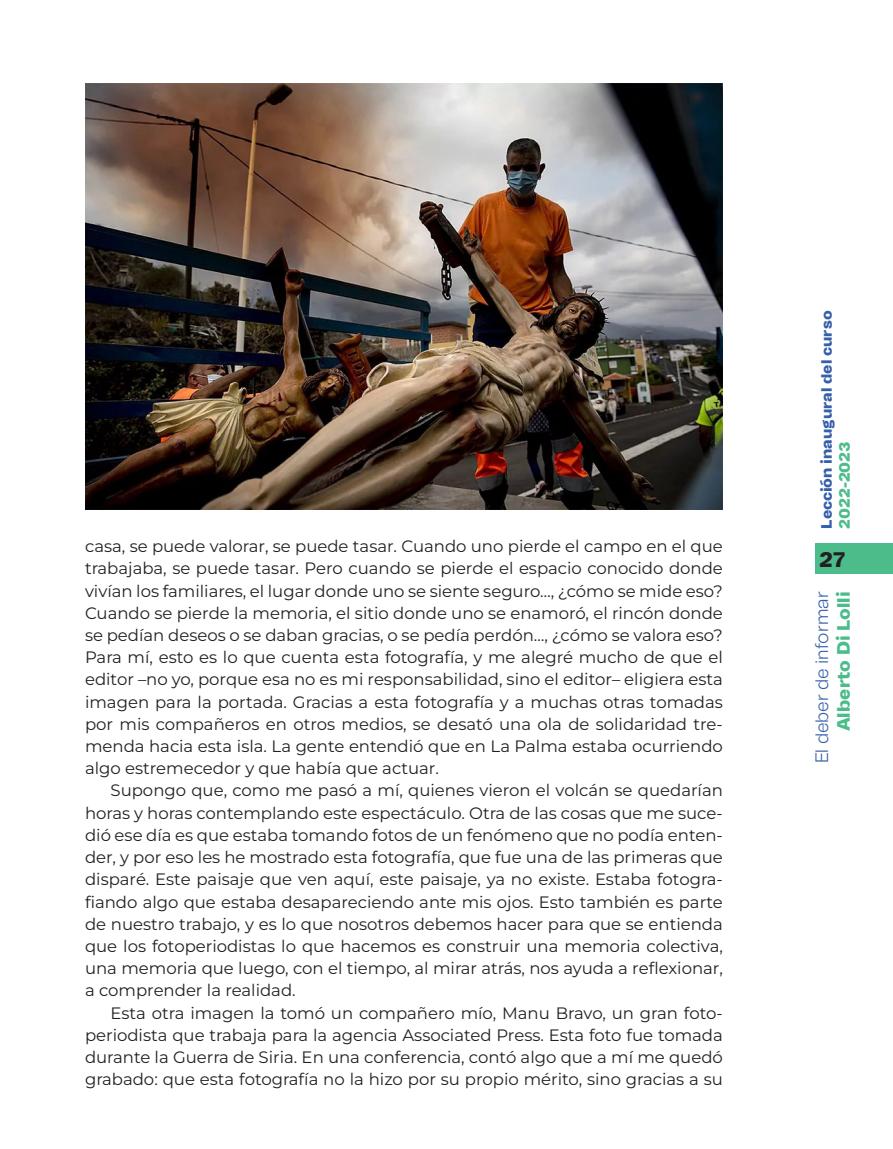
<style>
.page{position:relative;width:893px;height:1149px;background:#fff}
.page>*{position:absolute;margin:0;border:0;box-sizing:border-box;transform-origin:0 0}
.t1{font:900 21px "Tomato Grotesk";color:#231f20}
.t2{font:300 18px "Tomato Grotesk";color:#365faa}
.t3{font:900 18px "Tomato Grotesk";color:#4cbd8a}
.Normal1{font:16.5px/22.2px "Montserrat";color:#231f20;text-align:justify}
.t4{font:900 15px "Tomato Grotesk";color:#365faa}
.t5{font:900 15px "Tomato Grotesk";letter-spacing:-.02em;color:#4cbd8a}
</style>
<div class="page">
<div style="left:815px;top:542px;width:78px;height:31px;background:#4cbd8a"></div>
<img style="left:85px;top:83px;width:638px;height:426px">
<p class="Normal1" style="left:85px;top:534px;width:639px">casa, se puede valorar, se puede tasar. Cuando uno pierde el campo en el que trabajaba, se puede tasar. Pero cuando se pierde el espacio conocido donde vivían los familiares, el lugar donde uno se siente seguro…, ¿cómo se mide eso?<br>Cuando se pierde la memoria, el sitio donde uno se enamoró, el rincón donde se pedían deseos o se daban gracias, o se pedía perdón…, ¿cómo se valora eso?<br>Para mí, esto es lo que cuenta esta fotografía, y me alegré mucho de que el editor –no yo, porque esa no es mi responsabilidad, sino el editor– eligiera esta imagen para la portada. Gracias a esta fotografía y a muchas otras tomadas por mis compañeros en otros medios, se desató una ola de solidaridad tre&shy;menda hacia esta isla. La gente entendió que en La Palma estaba ocurriendo algo estremecedor y que había que actuar.</p>
<p class="Normal1" style="left:85px;top:778px;width:639px;text-indent:26px">Supongo que, como me pasó a mí, quienes vieron el volcán se quedarían horas y horas contemplando este espectáculo. Otra de las cosas que me suce&shy;dió ese día es que estaba tomando fotos de un fenómeno que no podía enten&shy;der, y por eso les he mostrado esta fotografía, que fue una de las primeras que disparé. Este paisaje que ven aquí, este paisaje, ya no existe. Estaba fotogra&shy;fiando algo que estaba desapareciendo ante mis ojos. Esto también es parte de nuestro trabajo, y es lo que nosotros debemos hacer para que se entienda que los fotoperiodistas lo que hacemos es construir una memoria colectiva, una memoria que luego, con el tiempo, al mirar atrás, nos ayuda a reflexionar, a comprender la realidad.</p>
<p class="Normal1" style="left:85px;top:1000px;width:639px;text-indent:26px">Esta otra imagen la tomó un compañero mío, Manu Bravo, un gran foto&shy;periodista que trabaja para la agencia Associated Press. Esta foto fue tomada durante la Guerra de Siria. En una conferencia, contó algo que a mí me quedó grabado: que esta fotografía no la hizo por su propio mérito, sino gracias a su</p>
<p class="t4" style="left:815px;top:528px;width:220px;rotate:-90deg">Lección inaugural del curso</p>
<p class="t5" style="left:833px;top:528px;width:88px;rotate:-90deg">2022-2023</p>
<p class="t1" style="left:819px;top:543px;width:27px">27</p>
<p class="t2" style="left:810px;top:763px;width:173px;rotate:-90deg">El deber de informar</p>
<p class="t3" style="left:830px;top:731px;width:141px;rotate:-90deg">Alberto Di Lolli</p>
</div>
